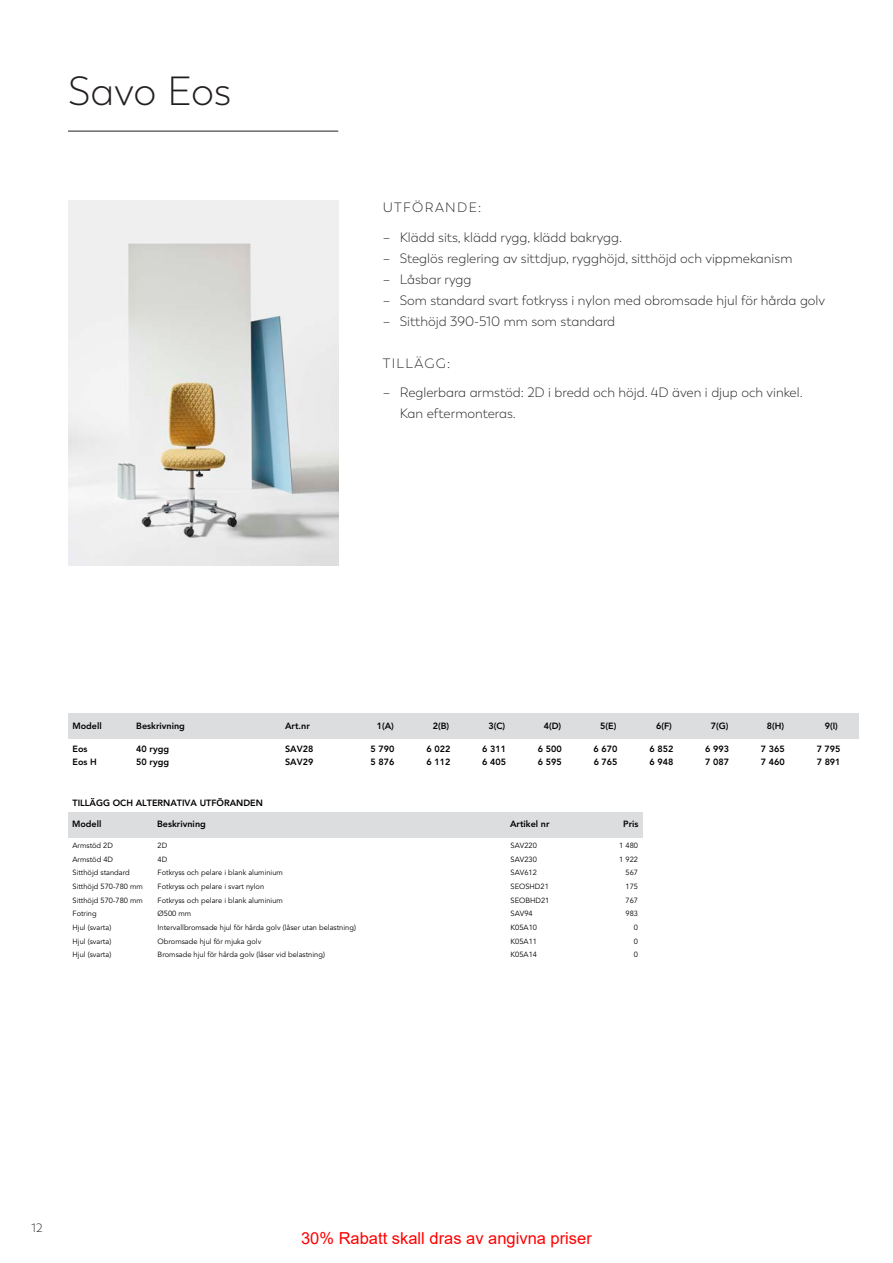
<style>
.page{position:relative;width:893px;height:1263px;background:#fff}
.page>*{position:absolute;margin:0;border:0;box-sizing:border-box;transform-origin:0 0}
.t1{font:300 40.5px "Trenda";color:#231f20}
.t2{font:16.5px "Arial";color:#f00}
.t3{font:300 13.5px/21px "Trenda";color:#231f20}
.t4{font:300 13.5px "Trenda";letter-spacing:.1em;color:#231f20}
.t5{font:300 12px "Trenda";color:#231f20}
.t6{font:800 9px "Avenir LT Std";color:#000}
.t7{font:7.5px "Avenir LT Std";color:#000}
</style>
<div class="page">
<img style="left:68px;top:200px;width:270px;height:365px">
<div style="left:68px;top:714px;width:64px;height:25px;background:#dcddde"></div>
<div style="left:132px;top:714px;width:149px;height:25px;background:#dcddde"></div>
<div style="left:281px;top:714px;width:76px;height:25px;background:#dcddde"></div>
<div style="left:357px;top:714px;width:56px;height:25px;background:#dcddde"></div>
<div style="left:413px;top:714px;width:56px;height:25px;background:#dcddde"></div>
<div style="left:469px;top:714px;width:56px;height:25px;background:#dcddde"></div>
<div style="left:525px;top:714px;width:55px;height:25px;background:#dcddde"></div>
<div style="left:580px;top:714px;width:56px;height:25px;background:#dcddde"></div>
<div style="left:636px;top:714px;width:56px;height:25px;background:#dcddde"></div>
<div style="left:692px;top:714px;width:56px;height:25px;background:#dcddde"></div>
<div style="left:748px;top:714px;width:55px;height:25px;background:#dcddde"></div>
<div style="left:803px;top:714px;width:56px;height:25px;background:#dcddde"></div>
<div style="left:68px;top:812px;width:85px;height:25px;background:#dcddde"></div>
<div style="left:153px;top:812px;width:353px;height:25px;background:#dcddde"></div>
<div style="left:506px;top:812px;width:68px;height:25px;background:#dcddde"></div>
<div style="left:574px;top:812px;width:69px;height:25px;background:#dcddde"></div>
<hr style="left:68px;top:131px;width:270px;height:1px;background:#231f20">
<h2 class="t1" style="left:68px;top:68px;width:165px">Savo Eos</h2>
<h3 class="t4" style="left:383px;top:200px;width:100px">UTFÖRANDE:</h3>
<p class="t3" style="left:383px;top:227px;width:241px">– Klädd sits, klädd rygg, klädd bakrygg.</p>
<p class="t3" style="left:383px;top:248px;width:411px">– Steglös reglering av sittdjup, rygghöjd, sitthöjd och vippmekanism</p>
<p class="t3" style="left:383px;top:269px;width:90px">– Låsbar rygg</p>
<p class="t3" style="left:383px;top:290px;width:444px">– Som standard svart fotkryss i nylon med obromsade hjul för hårda golv</p>
<p class="t3" style="left:383px;top:311px;width:234px">– Sitthöjd 390-510 mm som standard</p>
<h3 class="t4" style="left:383px;top:355px;width:69px">TILLÄGG:</h3>
<p class="t3" style="left:400px;top:382px;width:404px;text-indent:-17px">– Reglerbara armstöd: 2D i bredd och höjd. 4D även i djup och vinkel.<br>Kan eftermonteras.</p>
<p class="t6" style="left:72px;top:720px;width:31px">Modell</p>
<p class="t6" style="left:136px;top:720px;width:50px">Beskrivning</p>
<p class="t6" style="left:285px;top:720px;width:26px">Art.nr</p>
<p class="t6" style="left:377px;top:720px;width:19px">1(A)</p>
<p class="t6" style="left:433px;top:720px;width:18px">2(B)</p>
<p class="t6" style="left:488px;top:720px;width:18px">3(C)</p>
<p class="t6" style="left:544px;top:720px;width:19px">4(D)</p>
<p class="t6" style="left:600px;top:720px;width:18px">5(E)</p>
<p class="t6" style="left:656px;top:720px;width:17px">6(F)</p>
<p class="t6" style="left:711px;top:720px;width:19px">7(G)</p>
<p class="t6" style="left:767px;top:720px;width:19px">8(H)</p>
<p class="t6" style="left:825px;top:720px;width:15px">9(I)</p>
<p class="t6" style="left:73px;top:744px;width:16px">Eos</p>
<p class="t6" style="left:136px;top:744px;width:34px">40 rygg</p>
<p class="t6" style="left:285px;top:744px;width:30px">SAV28</p>
<p class="t6" style="left:371px;top:744px;width:25px">5 790</p>
<p class="t6" style="left:426px;top:744px;width:25px">6 022</p>
<p class="t6" style="left:482px;top:744px;width:25px">6 311</p>
<p class="t6" style="left:538px;top:744px;width:25px">6 500</p>
<p class="t6" style="left:594px;top:744px;width:25px">6 670</p>
<p class="t6" style="left:649px;top:744px;width:25px">6 852</p>
<p class="t6" style="left:705px;top:744px;width:25px">6 993</p>
<p class="t6" style="left:761px;top:744px;width:25px">7 365</p>
<p class="t6" style="left:817px;top:744px;width:25px">7 795</p>
<p class="t6" style="left:73px;top:757px;width:26px">Eos H</p>
<p class="t6" style="left:136px;top:757px;width:34px">50 rygg</p>
<p class="t6" style="left:285px;top:757px;width:30px">SAV29</p>
<p class="t6" style="left:371px;top:757px;width:25px">5 876</p>
<p class="t6" style="left:426px;top:757px;width:25px">6 112</p>
<p class="t6" style="left:482px;top:757px;width:25px">6 405</p>
<p class="t6" style="left:538px;top:757px;width:25px">6 595</p>
<p class="t6" style="left:594px;top:757px;width:25px">6 765</p>
<p class="t6" style="left:649px;top:757px;width:25px">6 948</p>
<p class="t6" style="left:705px;top:757px;width:25px">7 087</p>
<p class="t6" style="left:761px;top:757px;width:25px">7 460</p>
<p class="t6" style="left:817px;top:757px;width:25px">7 891</p>
<p class="t6" style="left:73px;top:797px;width:192px">TILLÄGG OCH ALTERNATIVA UTFÖRANDEN</p>
<p class="t6" style="left:72px;top:818px;width:31px">Modell</p>
<p class="t6" style="left:157px;top:818px;width:50px">Beskrivning</p>
<p class="t6" style="left:510px;top:818px;width:41px">Artikel nr</p>
<p class="t6" style="left:623px;top:818px;width:17px">Pris</p>
<p class="t7" style="left:72px;top:841px;width:42px">Armstöd 2D</p>
<p class="t7" style="left:158px;top:841px;width:11px">2D</p>
<p class="t7" style="left:510px;top:841px;width:28px">SAV220</p>
<p class="t7" style="left:619px;top:841px;width:20px">1 480</p>
<p class="t7" style="left:73px;top:855px;width:42px">Armstöd 4D</p>
<p class="t7" style="left:158px;top:855px;width:11px">4D</p>
<p class="t7" style="left:510px;top:855px;width:28px">SAV230</p>
<p class="t7" style="left:619px;top:855px;width:20px">1 922</p>
<p class="t7" style="left:73px;top:868px;width:59px">Sitthöjd standard</p>
<p class="t7" style="left:158px;top:868px;width:127px">Fotkryss och pelare i blank aluminium</p>
<p class="t7" style="left:510px;top:868px;width:28px">SAV612</p>
<p class="t7" style="left:626px;top:868px;width:14px">567</p>
<p class="t7" style="left:73px;top:882px;width:72px">Sitthöjd 570-780 mm</p>
<p class="t7" style="left:158px;top:882px;width:108px">Fotkryss och pelare i svart nylon</p>
<p class="t7" style="left:510px;top:882px;width:40px">SEOSHD21</p>
<p class="t7" style="left:626px;top:882px;width:14px">175</p>
<p class="t7" style="left:73px;top:896px;width:72px">Sitthöjd 570-780 mm</p>
<p class="t7" style="left:158px;top:896px;width:127px">Fotkryss och pelare i blank aluminium</p>
<p class="t7" style="left:510px;top:896px;width:40px">SEOBHD21</p>
<p class="t7" style="left:626px;top:896px;width:14px">767</p>
<p class="t7" style="left:73px;top:909px;width:26px">Fotring</p>
<p class="t7" style="left:158px;top:909px;width:35px">Ø500 mm</p>
<p class="t7" style="left:510px;top:909px;width:24px">SAV94</p>
<p class="t7" style="left:626px;top:909px;width:14px">983</p>
<p class="t7" style="left:73px;top:923px;width:40px">Hjul (svarta)</p>
<p class="t7" style="left:158px;top:923px;width:200px">Intervallbromsade hjul för hårda golv (låser utan belastning)</p>
<p class="t7" style="left:510px;top:923px;width:28px">K05A10</p>
<p class="t7" style="left:634px;top:923px;width:6px">0</p>
<p class="t7" style="left:73px;top:937px;width:40px">Hjul (svarta)</p>
<p class="t7" style="left:158px;top:937px;width:105px">Obromsade hjul för mjuka golv</p>
<p class="t7" style="left:511px;top:937px;width:28px">K05A11</p>
<p class="t7" style="left:634px;top:937px;width:6px">0</p>
<p class="t7" style="left:73px;top:950px;width:40px">Hjul (svarta)</p>
<p class="t7" style="left:158px;top:950px;width:169px">Bromsade hjul för hårda golv (låser vid belastning)</p>
<p class="t7" style="left:511px;top:950px;width:28px">K05A14</p>
<p class="t7" style="left:634px;top:950px;width:6px">0</p>
<h3 class="t5" style="left:32px;top:1221px;width:12px">12</h3>
<h2 class="t2" style="left:301px;top:1226px;width:292px">30% Rabatt skall dras av angivna priser</h2>
</div>
